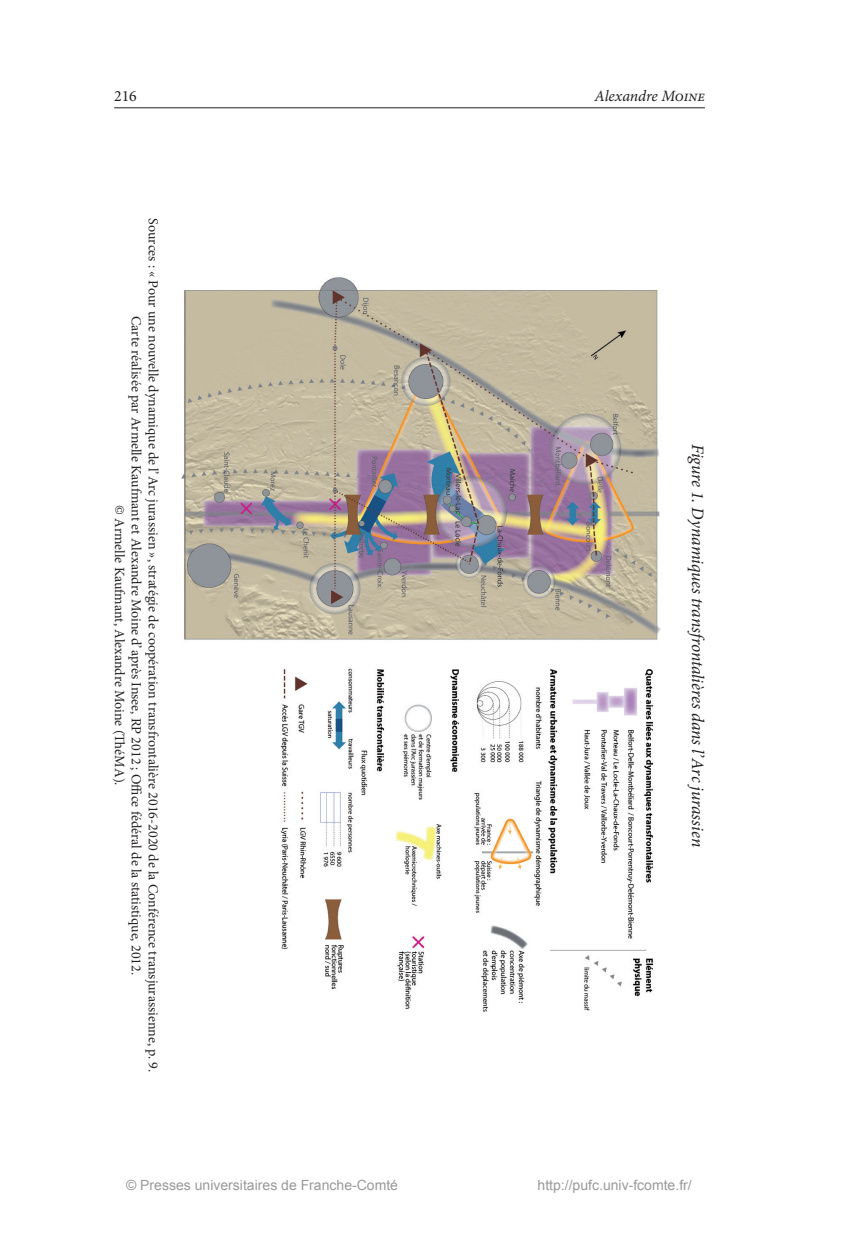
<style>
.page{position:relative;width:844px;height:1241px;background:#fff}
.page>*{position:absolute;margin:0;border:0;box-sizing:border-box;transform-origin:0 0}
.titre_figure{font:italic 17.5px "Minion Pro";letter-spacing:-.01em;color:#231f20}
.t1{font:italic 15.75px "Minion Pro";letter-spacing:-.01em;color:#231f20}
.t2{font:15.75px "Minion Pro";color:#231f20}
.txt_credits{font:14px/16.8px "Minion Pro";color:#231f20;text-align:center}
.t3{font:14px "Arial";color:#999}
</style>
<div class="page">
<hr style="left:114px;top:107px;width:590px;height:1px;background:#231f20">
<img style="left:181px;top:277px;width:480px;height:735px">
<p class="t2" style="left:114px;top:85px;width:24px">216</p>
<p class="t1" style="left:594px;top:85px;width:112px">Alexandre Moine</p>
<p class="txt_credits" style="left:161px;top:218px;width:855px;rotate:90deg">Sources : « Pour une nouvelle dynamique de l’Arc jurassien », stratégie de coopération transfrontalière 2016-2020 de la Conférence transjurassienne, p. 9.<br>Carte réalisée par Armelle Kaufmant et Alexandre Moine d’après Insee, RP 2012 ; Office fédéral de la statistique, 2012.<br>© Armelle Kaufmant, Alexandre Moine (ThéMA).</p>
<p class="titre_figure" style="left:709px;top:443px;width:404px;rotate:90deg">Figure 1. Dynamiques transfrontalières dans l’Arc jurassien</p>
<p class="t3" style="left:126px;top:1176px;width:273px">© Presses universitaires de Franche-Comté</p>
<p class="t3" style="left:537px;top:1176px;width:156px">http://pufc.univ-fcomte.fr/</p>
</div>
